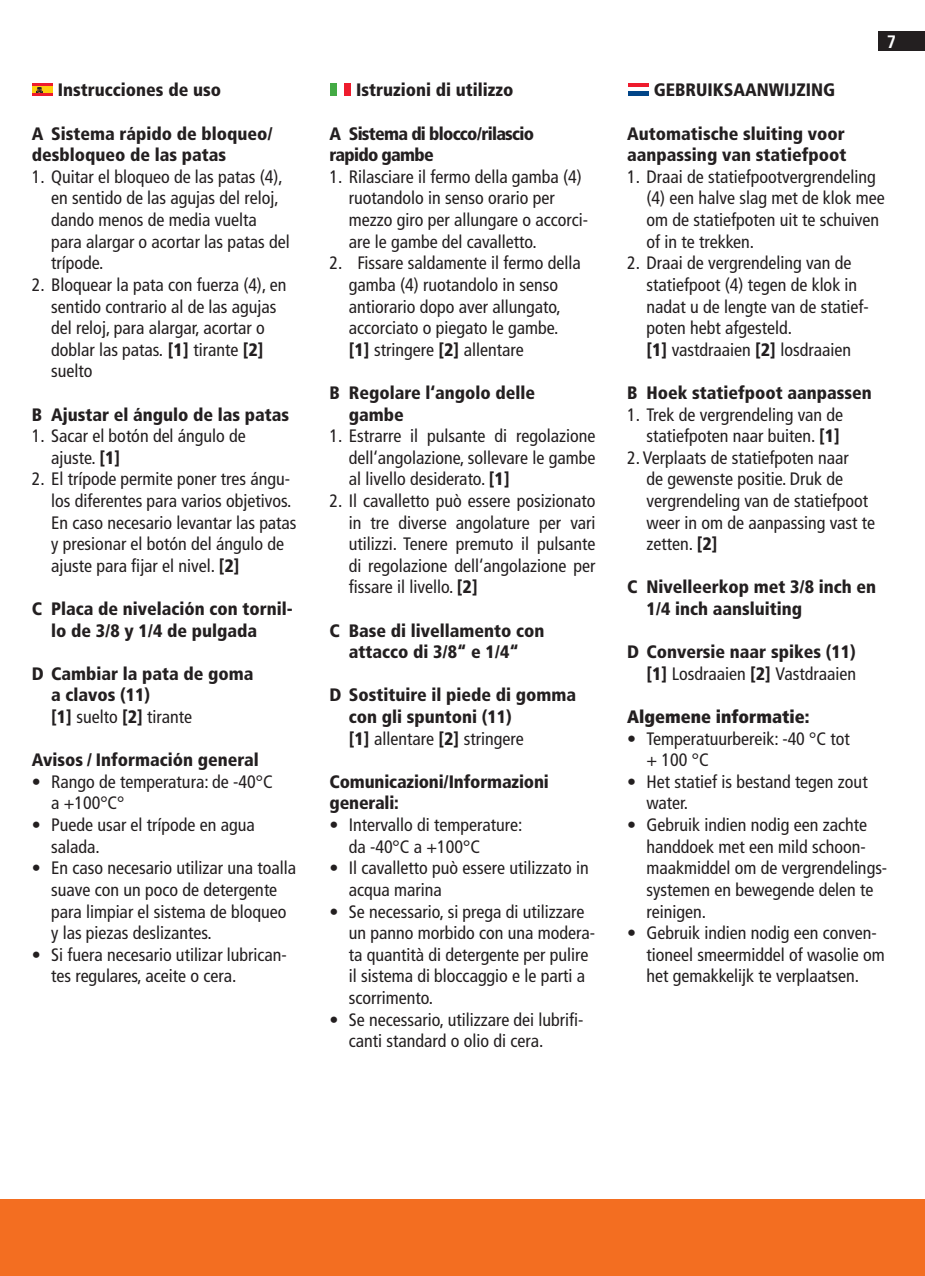
<style>
.page{position:relative;width:925px;height:1276px;background:#fff}
.page>*{position:absolute;margin:0;border:0;box-sizing:border-box;transform-origin:0 0}
.t1{font:condensed 18px/21.6px "Frutiger LT";color:#231f20}
.t2{font:900 condensed 18px/21.6px "Frutiger LT";color:#231f20}
.t3{font:900 condensed 18px "Frutiger LT";letter-spacing:-.04em;color:#231f20}
.t4{font:900 condensed 18px "Frutiger LT";color:#231f20}
.t5{font:700 condensed 18px "Frutiger LT";color:#fff}
.s1{font-weight:900}
</style>
<div class="page">
<div style="left:0;top:1199px;width:925px;height:77px;background:#f36e21"></div>
<div style="left:878px;top:32px;width:47px;height:19px;background:#231f20"></div>
<svg style="left:32px;top:83px;width:21px;height:13px"></svg>
<div style="left:32px;top:87px;width:21px;height:6px;background:#fecd0b"></div>
<svg style="left:37px;top:87px;width:6px;height:6px"></svg>
<div style="left:330px;top:83px;width:7px;height:13px;background:#43aa44"></div>
<div style="left:344px;top:83px;width:7px;height:13px;background:#ee1b2d"></div>
<div style="left:628px;top:83px;width:20px;height:5px;background:#ee1b2d"></div>
<svg style="left:628px;top:91px;width:20px;height:1px"></svg>
<hr style="left:628px;top:92px;width:20px;height:4px;background:#014588">
<p class="t2" style="left:58px;top:79px;width:165px">Instrucciones de uso</p>
<p class="t2" style="left:32px;top:123px;width:242px">A Sistema rápido de bloqueo/</p>
<p class="t2" style="left:32px;top:144px;width:196px">desbloqueo de las patas</p>
<p class="t1" style="left:51px;top:166px;width:240px;text-indent:-19px">1. Quitar el bloqueo de las patas (4), en sentido de las agujas del reloj, dando menos de media vuelta para alargar o acortar las patas del trípode.</p>
<p class="t1" style="left:51px;top:274px;width:237px;text-indent:-19px">2. Bloquear la pata con fuerza (4), en sentido contrario al de las agujas del reloj, para alargar, acortar o doblar las patas. <span class="s1">[1]</span> tirante <span class="s1">[2] </span>suelto</p>
<p class="t2" style="left:32px;top:403px;width:259px">B Ajustar el ángulo de las patas</p>
<p class="t1" style="left:51px;top:425px;width:196px;text-indent:-19px">1. Sacar el botón del ángulo de ajuste. <span class="s1">[1]</span></p>
<p class="t1" style="left:51px;top:468px;width:247px;text-indent:-19px">2. El trípode permite poner tres ángu&shy;los diferentes para varios objetivos.<br>En caso necesario levantar las patas y presionar el botón del ángulo de ajuste para fijar el nivel. <span class="s1">[2]</span></p>
<p class="t2" style="left:51px;top:598px;width:243px;text-indent:-19px">C Placa de nivelación con tornil&shy;lo de 3/8 y 1/4 de pulgada</p>
<p class="t2" style="left:51px;top:663px;width:204px;text-indent:-19px">D Cambiar la pata de goma a clavos (11)</p>
<p class="t1" style="left:51px;top:706px;width:143px"><span class="s1">[1]</span> suelto <span class="s1">[2]</span> tirante</p>
<p class="t2" style="left:32px;top:749px;width:228px">Avisos / Información general</p>
<p class="t1" style="left:51px;top:771px;width:223px;text-indent:-19px">• Rango de temperatura: de -40°C a +100°C°</p>
<p class="t1" style="left:51px;top:814px;width:205px;text-indent:-19px">• Puede usar el trípode en agua salada.</p>
<p class="t1" style="left:51px;top:857px;width:246px;text-indent:-19px">• En caso necesario utilizar una toalla suave con un poco de detergente para limpiar el sistema de bloqueo y las piezas deslizantes.</p>
<p class="t1" style="left:51px;top:944px;width:237px;text-indent:-19px">• Si fuera necesario utilizar lubrican&shy;tes regulares, aceite o cera.</p>
<p class="t2" style="left:356px;top:79px;width:159px">Istruzioni di utilizzo</p>
<p class="t3" style="left:330px;top:123px;width:206px">A Sistema di blocco/rilascio</p>
<p class="t3" style="left:330px;top:144px;width:106px">rapido gambe</p>
<p class="t1" style="left:349px;top:166px;width:241px;text-indent:-19px">1. Rilasciare il fermo della gamba (4) ruotandolo in senso orario per mezzo giro per allungare o accorci&shy;are le gambe del cavalletto.</p>
<p class="t1" style="left:349px;top:252px;width:233px;text-indent:-19px">2. Fissare saldamente il fermo della gamba (4) ruotandolo in senso antiorario dopo aver allungato, accorciato o piegato le gambe. <span class="s1">[1]</span> stringere <span class="s1">[2]</span> allentare</p>
<p class="t2" style="left:349px;top:382px;width:188px;text-indent:-19px">B Regolare l‘angolo delle gambe</p>
<p class="t1" style="left:349px;top:425px;width:248px;text-align:justify;text-indent:-19px">1. Estrarre il pulsante di regolazione dell‘angolazione, sollevare le gambe al livello desiderato. <span class="s1">[1]</span></p>
<p class="t1" style="left:349px;top:490px;width:248px;text-align:justify;text-indent:-19px">2. Il cavalletto può essere posizionato in tre diverse angolature per vari utilizzi. Tenere premuto il pulsante di regolazione dell‘angolazione per fissare il livello. <span class="s1">[2]</span></p>
<p class="t2" style="left:330px;top:619px;width:216px;text-align:center">C Base di livellamento con attacco di 3/8“ e 1/4“</p>
<p class="t2" style="left:349px;top:684px;width:229px;text-indent:-19px">D Sostituire il piede di gomma con gli spuntoni (11)</p>
<p class="t1" style="left:349px;top:728px;width:177px"><span class="s1">[1]</span> allentare <span class="s1">[2]</span> stringere</p>
<p class="t2" style="left:330px;top:771px;width:221px">Comunicazioni/Informazioni</p>
<p class="t2" style="left:330px;top:792px;width:71px">generali:</p>
<p class="t1" style="left:330px;top:814px;width:194px">• Intervallo di temperature:</p>
<p class="t1" style="left:349px;top:836px;width:133px">da -40°C a +100°C</p>
<p class="t1" style="left:349px;top:857px;width:241px;text-indent:-19px">• Il cavalletto può essere utilizzato in acqua marina</p>
<p class="t1" style="left:349px;top:900px;width:248px;text-indent:-19px">• Se necessario, si prega di utilizzare un panno morbido con una modera&shy;ta quantità di detergente per pulire il sistema di bloccaggio e le parti a scorrimento.</p>
<p class="t1" style="left:349px;top:1008px;width:236px;text-indent:-19px">• Se necessario, utilizzare dei lubrifi&shy;canti standard o olio di cera.</p>
<p class="t5" style="left:887px;top:31px;width:11px">7</p>
<p class="t2" style="left:654px;top:79px;width:183px">GEBRUIKSAANWIJZING</p>
<p class="t2" style="left:627px;top:123px;width:219px">Automatische sluiting voor</p>
<p class="t2" style="left:627px;top:144px;width:221px">aanpassing van statiefpoot</p>
<p class="t1" style="left:646px;top:166px;width:240px;text-indent:-19px">1. Draai de statiefpootvergrendeling (4) een halve slag met de klok mee om de statiefpoten uit te schuiven of in te trekken.</p>
<p class="t1" style="left:646px;top:252px;width:222px;text-indent:-19px">2. Draai de vergrendeling van de statiefpoot (4) tegen de klok in nadat u de lengte van de statief&shy;poten hebt afgesteld.<br><span class="s1">[1]</span> vastdraaien <span class="s1">[2]</span> losdraaien</p>
<p class="t2" style="left:627px;top:382px;width:246px">B Hoek statiefpoot aanpassen</p>
<p class="t1" style="left:627px;top:404px;width:217px;text-align:right">1. Trek de vergrendeling van de statiefpoten naar buiten. <span class="s1">[1]</span></p>
<p class="t1" style="left:646px;top:447px;width:230px;text-indent:-19px">2. Verplaats de statiefpoten naar<br>de gewenste positie. Druk de vergrendeling van de statiefpoot weer in om de aanpassing vast te zetten. <span class="s1">[2]</span></p>
<p class="t2" style="left:646px;top:576px;width:231px;text-indent:-19px">C Nivelleerkop met 3/8 inch en<br>1/4 inch aansluiting</p>
<p class="t2" style="left:627px;top:641px;width:230px">D Conversie naar spikes (11)</p>
<p class="t1" style="left:646px;top:663px;width:211px"><span class="s1">[1]</span> Losdraaien <span class="s1">[2]</span> Vastdraaien</p>
<p class="t4" style="left:627px;top:706px;width:184px">Algemene informatie:</p>
<p class="t1" style="left:646px;top:728px;width:205px;text-indent:-19px">• Temperatuurbereik: -40 °C tot + 100 °C</p>
<p class="t1" style="left:646px;top:771px;width:223px;text-indent:-19px">• Het statief is bestand tegen zout water.</p>
<p class="t1" style="left:646px;top:814px;width:242px;text-indent:-19px">• Gebruik indien nodig een zachte handdoek met een mild schoon&shy;maakmiddel om de vergrendelings&shy;systemen en bewegende delen te reinigen.</p>
<p class="t1" style="left:646px;top:922px;width:240px;text-indent:-19px">• Gebruik indien nodig een conven&shy;tioneel smeermiddel of wasolie om het gemakkelijk te verplaatsen.</p>
</div>
